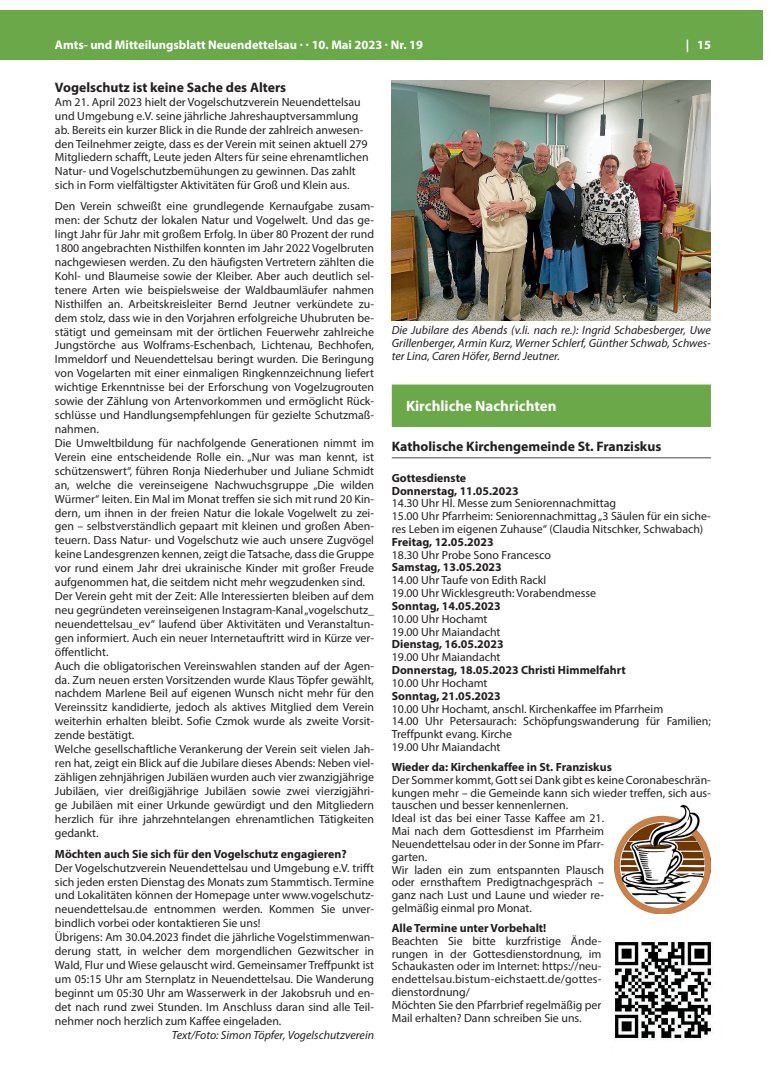
<style>
.page{position:relative;width:773px;height:1088px;background:#fff}
.page>*{position:absolute;margin:0;border:0;box-sizing:border-box;transform-origin:0 0}
.t1{font:700 15px "Myriad Pro";color:#fff}
.t2{font:700 13.75px "Myriad Pro";color:#231f20}
.t3{font:700 12.5px "Myriad Pro";color:#fff}
.t4{font:11.88px/13.9px "Myriad Pro";color:#231f20}
.t5{font:700 11.88px/12.9px "Myriad Pro";color:#231f20}
.t6{font:italic 11.88px/12.9px "Myriad Pro";color:#231f20;text-align:justify}
</style>
<div class="page">
<div style="left:11px;top:11px;width:751px;height:49px;background:#6aa84a"></div>
<div style="left:0;top:11px;width:11px;height:49px;background:#6aa84a"></div>
<div style="left:392px;top:384px;width:318px;height:43px;background:#6aa84a"></div>
<hr style="left:392px;top:457px;width:318px;height:1px;background:#6c6d70">
<img style="left:392px;top:81px;width:318px;height:239px">
<img style="left:614px;top:806px;width:96px;height:107px">
<img style="left:614px;top:941px;width:99px;height:99px">
<p class="t3" style="left:55px;top:37px;width:369px">Amts- und Mitteilungsblatt Neuendettelsau · · 10. Mai 2023 · Nr. 19</p>
<p class="t3" style="left:685px;top:37px;width:26px">| 15</p>
<p class="t2" style="left:55px;top:78px;width:233px">Vogelschutz ist keine Sache des Alters</p>
<p class="t4" style="left:55px;top:95px;width:315px">Am 21. April 2023 hielt der Vogelschutzverein Neuendettelsau und Umgebung e.V. seine jährliche Jahreshauptversammlung ab. Bereits ein kurzer Blick in die Runde der zahlreich anwesen&shy;den Teilnehmer zeigte, dass es der Verein mit seinen aktuell 279<br>Mitgliedern schafft, Leute jeden Alters für seine ehrenamtlichen Natur- und Vogelschutzbemühungen zu gewinnen. Das zahlt sich in Form vielfältigster Aktivitäten für Groß und Klein aus.</p>
<p class="t4" style="left:55px;top:199px;width:320px">Den Verein schweißt eine grundlegende Kernaufgabe zusam&shy;men: der Schutz der lokalen Natur und Vogelwelt. Und das ge&shy;lingt Jahr für Jahr mit großem Erfolg. In über 80 Prozent der rund 1800 angebrachten Nisthilfen konnten im Jahr 2022 Vogelbruten nachgewiesen werden. Zu den häufigsten Vertretern zählten die Kohl- und Blaumeise sowie der Kleiber. Aber auch deutlich sel&shy;tenere Arten wie beispielsweise der Waldbaumläufer nahmen Nisthilfen an. Arbeitskreisleiter Bernd Jeutner verkündete zu&shy;dem stolz, dass wie in den Vorjahren erfolgreiche Uhubruten be&shy;stätigt und gemeinsam mit der örtlichen Feuerwehr zahlreiche Jungstörche aus Wolframs-Eschenbach, Lichtenau, Bechhofen, Immeldorf und Neuendettelsau beringt wurden. Die Beringung von Vogelarten mit einer einmaligen Ringkennzeichnung liefert wichtige Erkenntnisse bei der Erforschung von Vogelzugrouten sowie der Zählung von Artenvorkommen und ermöglicht Rück&shy;schlüsse und Handlungsempfehlungen für gezielte Schutzmaß&shy;nahmen.<br>Die Umweltbildung für nachfolgende Generationen nimmt im Verein eine entscheidende Rolle ein. „Nur was man kennt, ist schützenswert“, führen Ronja Niederhuber und Juliane Schmidt an, welche die vereinseigene Nachwuchsgruppe „Die wilden Würmer“ leiten. Ein Mal im Monat treffen sie sich mit rund 20 Kin&shy;dern, um ihnen in der freien Natur die lokale Vogelwelt zu zei&shy;gen – selbstverständlich gepaart mit kleinen und großen Aben&shy;teuern. Dass Natur- und Vogelschutz wie auch unsere Zugvögel keine Landesgrenzen kennen, zeigt die Tatsache, dass die Gruppe vor rund einem Jahr drei ukrainische Kinder mit großer Freude aufgenommen hat, die seitdem nicht mehr wegzudenken sind.<br>Der Verein geht mit der Zeit: Alle Interessierten bleiben auf dem neu gegründeten vereinseigenen Instagram-Kanal „vogelschutz_ neuendettelsau_ev“ laufend über Aktivitäten und Veranstaltun&shy;gen informiert. Auch ein neuer Internetauftritt wird in Kürze ver&shy;öffentlicht.<br>Auch die obligatorischen Vereinswahlen standen auf der Agen&shy;da. Zum neuen ersten Vorsitzenden wurde Klaus Töpfer gewählt, nachdem Marlene Beil auf eigenen Wunsch nicht mehr für den Vereinssitz kandidierte, jedoch als aktives Mitglied dem Verein weiterhin erhalten bleibt. Sofie Czmok wurde als zweite Vorsit&shy;zende bestätigt.<br>Welche gesellschaftliche Verankerung der Verein seit vielen Jah&shy;ren hat, zeigt ein Blick auf die Jubilare dieses Abends: Neben viel&shy;zähligen zehnjährigen Jubiläen wurden auch vier zwanzigjährige Jubiläen, vier dreißigjährige Jubiläen sowie zwei vierzigjähri&shy;ge Jubiläen mit einer Urkunde gewürdigt und den Mitgliedern herzlich für ihre jahrzehntelangen ehrenamtlichen Tätigkeiten gedankt.</p>
<p class="t5" style="left:55px;top:847px;width:293px">Möchten auch Sie sich für den Vogelschutz engagieren?</p>
<p class="t4" style="left:55px;top:860px;width:320px">Der Vogelschutzverein Neuendettelsau und Umgebung e.V. trifft sich jeden ersten Dienstag des Monats zum Stammtisch. Termine und Lokalitäten können der Homepage unter www.vogelschutz&shy;neuendettelsau.de entnommen werden. Kommen Sie unver&shy;bindlich vorbei oder kontaktieren Sie uns!<br>Übrigens: Am 30.04.2023 findet die jährliche Vogelstimmenwan&shy;derung statt, in welcher dem morgendlichen Gezwitscher in Wald, Flur und Wiese gelauscht wird. Gemeinsamer Treffpunkt ist um 05:15 Uhr am Sternplatz in Neuendettelsau. Die Wanderung beginnt um 05:30 Uhr am Wasserwerk in der Jakobsruh und en&shy;det nach rund zwei Stunden. Im Anschluss daran sind alle Teil&shy;nehmer noch herzlich zum Kaffee eingeladen.</p>
<p class="t6" style="left:172px;top:1028px;width:204px">Text/Foto: Simon Töpfer, Vogelschutzverein</p>
<p class="t6" style="left:392px;top:324px;width:320px">Die Jubilare des Abends (v.li. nach re.): Ingrid Schabesberger, Uwe Grillenberger, Armin Kurz, Werner Schlerf, Günther Schwab, Schwes&shy;ter Lina, Caren Höfer, Bernd Jeutner.</p>
<p class="t1" style="left:406px;top:396px;width:152px">Kirchliche Nachrichten</p>
<p class="t2" style="left:392px;top:437px;width:271px">Katholische Kirchengemeinde St. Franziskus</p>
<p class="t5" style="left:392px;top:471px;width:128px">Gottesdienste<br>Donnerstag, 11.05.2023</p>
<p class="t4" style="left:392px;top:497px;width:320px;line-height:12.9px">14.30 Uhr Hl. Messe zum Seniorennachmittag<br>15.00 Uhr Pfarrheim: Seniorennachmittag „3 Säulen für ein siche&shy;res Leben im eigenen Zuhause“ (Claudia Nitschker, Schwabach)</p>
<p class="t5" style="left:392px;top:535px;width:103px">Freitag, 12.05.2023</p>
<p class="t4" style="left:392px;top:547px;width:161px">18.30 Uhr Probe Sono Francesco</p>
<p class="t5" style="left:392px;top:561px;width:111px">Samstag, 13.05.2023</p>
<p class="t4" style="left:392px;top:574px;width:206px;line-height:12.9px">14.00 Uhr Taufe von Edith Rackl<br>19.00 Uhr Wicklesgreuth: Vorabendmesse</p>
<p class="t5" style="left:392px;top:599px;width:110px">Sonntag, 14.05.2023</p>
<p class="t4" style="left:392px;top:612px;width:110px;line-height:12.9px">10.00 Uhr Hochamt<br>19.00 Uhr Maiandacht</p>
<p class="t5" style="left:392px;top:637px;width:113px">Dienstag, 16.05.2023</p>
<p class="t4" style="left:392px;top:650px;width:110px">19.00 Uhr Maiandacht</p>
<p class="t5" style="left:392px;top:663px;width:235px">Donnerstag, 18.05.2023 Christi Himmelfahrt</p>
<p class="t4" style="left:392px;top:676px;width:97px">10.00 Uhr Hochamt</p>
<p class="t5" style="left:392px;top:689px;width:110px">Sonntag, 21.05.2023</p>
<p class="t4" style="left:392px;top:702px;width:320px;line-height:12.9px">10.00 Uhr Hochamt, anschl. Kirchenkaffee im Pfarrheim<br>14.00 Uhr Petersaurach: Schöpfungswanderung für Familien; Treffpunkt evang. Kirche<br>19.00 Uhr Maiandacht</p>
<p class="t5" style="left:392px;top:760px;width:221px">Wieder da: Kirchenkaffee in St. Franziskus</p>
<p class="t4" style="left:392px;top:773px;width:320px;line-height:12.9px">Der Sommer kommt, Gott sei Dank gibt es keine Coronabeschrän&shy;kungen mehr – die Gemeinde kann sich wieder treffen, sich aus&shy;tauschen und besser kennenlernen.<br>Ideal ist das bei einer Tasse Kaffee am 21.<br>Mai nach dem Gottesdienst im Pfarrheim<br>Neuendettelsau oder in der Sonne im Pfarr-<br>garten.<br>Wir laden ein zum entspannten Plausch<br>oder ernsthaftem Predigtnachgespräch –<br>ganz nach Lust und Laune und wieder re-<br>gelmäßig einmal pro Monat.</p>
<p class="t5" style="left:392px;top:921px;width:156px">Alle Termine unter Vorbehalt!</p>
<p class="t4" style="left:392px;top:934px;width:211px;line-height:12.9px">Beachten Sie bitte kurzfristige Ände&shy;rungen in der Gottesdienstordnung, im Schaukasten oder im Internet: https://neu&shy;endettelsau.bistum-eichstaett.de/gottes&shy;dienstordnung/<br>Möchten Sie den Pfarrbrief regelmäßig per Mail erhalten? Dann schreiben Sie uns.</p>
</div>
